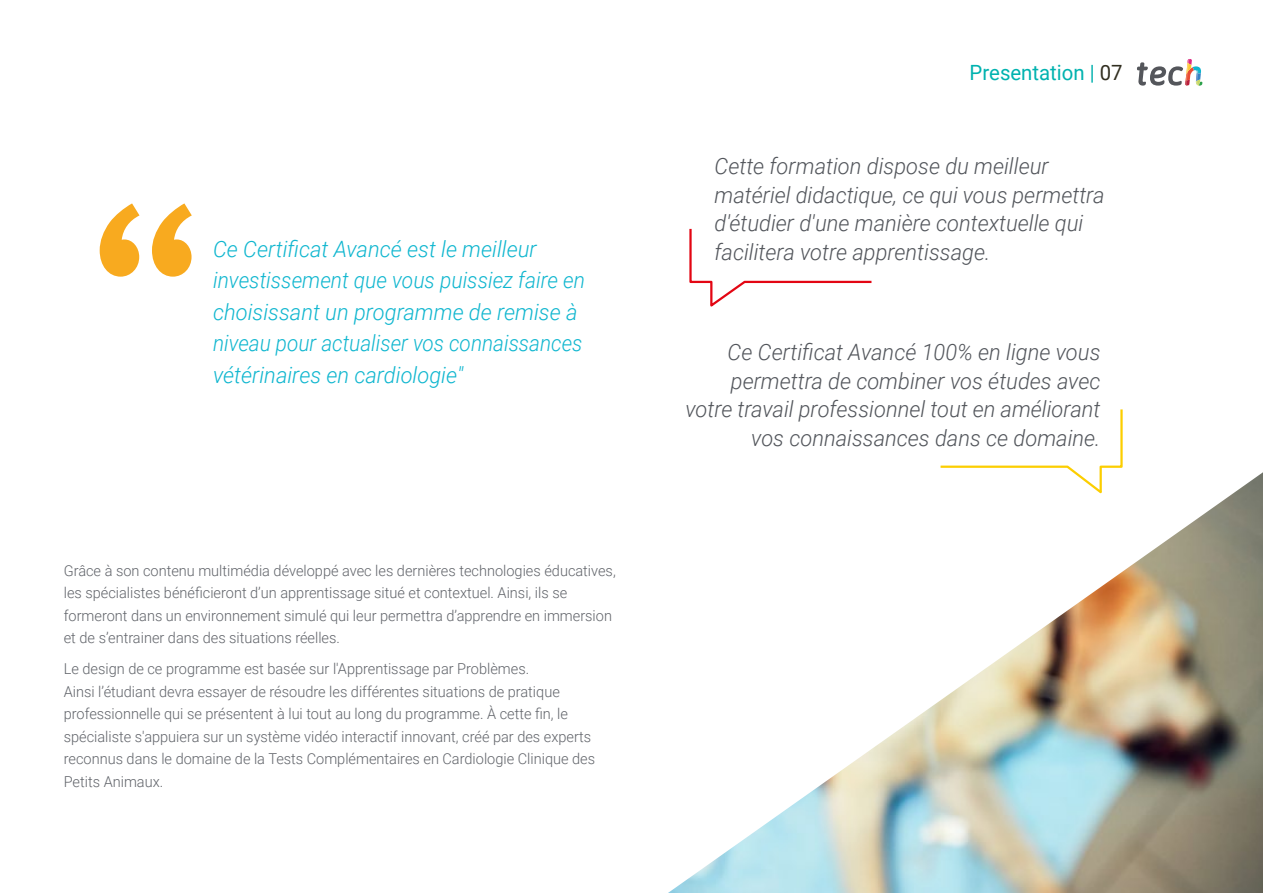
<style>
.page{position:relative;width:1263px;height:893px;background:#fff}
.page>*{position:absolute;margin:0;border:0;box-sizing:border-box;transform-origin:0 0}
.t1{font:italic 300 22.5px/28.5px "Roboto";color:#52555b;text-align:right}
.t2{font:italic 300 22.5px/31.5px "Roboto";color:#0fb6cf}
.t3{font:21px "Roboto";color:#00b2af}
.t4{font:300 15px/22.5px "Roboto";color:#61646a}
.s1{color:#00b0ad}
.s2{color:#312e20}
</style>
<div class="page">
<svg style="left:100px;top:203px;width:92px;height:74px"></svg>
<svg style="left:940px;top:409px;width:183px;height:63px"></svg>
<svg style="left:689px;top:228px;width:183px;height:79px"></svg>
<img style="left:668px;top:472px;width:595px;height:421px">
<svg style="left:1137px;top:59px;width:65px;height:27px"></svg>
<h1 class="t2" style="left:213px;top:232px;width:373px">Ce Certificat Avancé est le meilleur investissement que vous puissiez faire en choisissant un programme de remise à niveau pour actualiser vos connaissances vétérinaires en cardiologie"</h1>
<p class="t4" style="left:64px;top:558px;width:553px">Grâce à son contenu multimédia développé avec les dernières technologies éducatives, les spécialistes bénéficieront d’un apprentissage situé et contextuel. Ainsi, ils se formeront dans un environnement simulé qui leur permettra d’apprendre en immersion et de s’entrainer dans des situations réelles.</p>
<p class="t4" style="left:64px;top:657px;width:533px">Le design de ce programme est basée sur l'Apprentissage par Problèmes.<br>Ainsi l’étudiant devra essayer de résoudre les différentes situations de pratique professionnelle qui se présentent à lui tout au long du programme. À cette fin, le spécialiste s'appuiera sur un système vidéo interactif innovant, créé par des experts reconnus dans le domaine de la Tests Complémentaires en Cardiologie Clinique des Petits Animaux.</p>
<h2 class="t3" style="left:970px;top:57px;width:155px">Presentation <span class="s1">|</span> <span class="s2">07</span></h2>
<h1 class="t1" style="left:714px;top:151px;width:391px;text-align:left">Cette formation dispose du meilleur matériel didactique, ce qui vous permettra d'étudier d'une manière contextuelle qui facilitera votre apprentissage.</h1>
<h1 class="t1" style="left:685px;top:337px;width:417px">Ce Certificat Avancé 100% en ligne vous permettra de combiner vos études avec votre travail professionnel tout en améliorant vos connaissances dans ce domaine.</h1>
</div>
